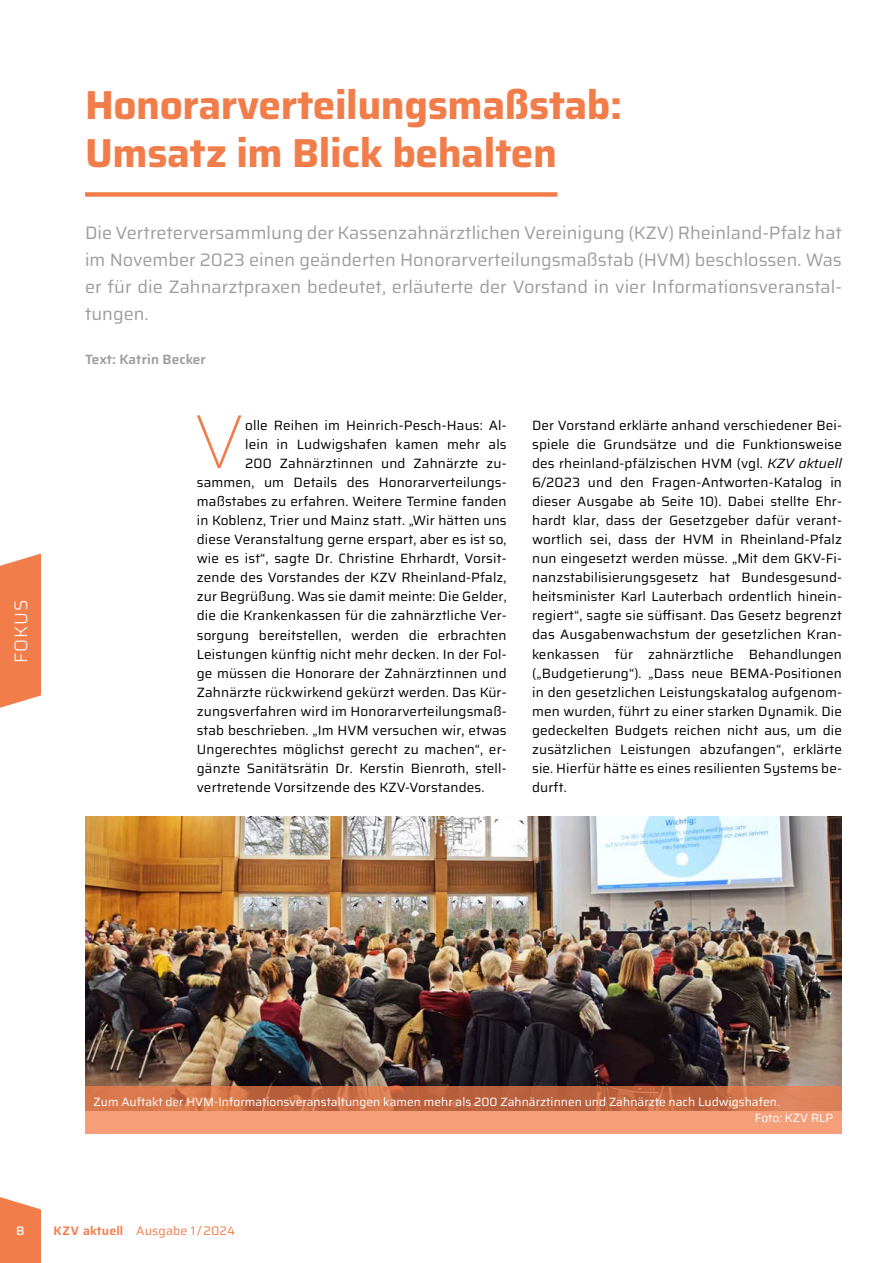
<style>
.page{position:relative;width:893px;height:1263px;background:#fff}
.page>*{position:absolute;margin:0;border:0;box-sizing:border-box;transform-origin:0 0}
.t1{font:100 76.5px "Saira";color:#f17d4b}
.t2{font:700 40.5px/48px "Saira";letter-spacing:-.01em;color:#f17d4b}
.t3{font:18px/27px "Saira";color:#9d9e9e;text-align:justify}
.t4{font:300 18px "Saira";letter-spacing:.05em;color:#fff}
.t5{font:13.5px/19px "Saira";letter-spacing:.01em;color:#000;text-align:justify}
.t6{font:600 13.5px "Saira";letter-spacing:.01em;color:#9d9e9e}
.t7{font:12.3px "Saira";letter-spacing:.01em;color:#f17d4b}
.t8{font:500 12.3px "Saira";color:#fff}
.t9{font:12px/16.5px "Saira";color:#fff}
.s1{font-style:italic}
.s2{font-weight:600}
</style>
<div class="page">
<img style="left:85px;top:816px;width:757px;height:270px">
<div style="left:85px;top:192px;width:472px;height:5px;background:#f17d4b"></div>
<svg style="left:85px;top:1086px;width:757px;height:47px;background:#dd855e"></svg>
<svg style="left:0;top:1197px;width:41px;height:66px;background:#f2895c"></svg>
<svg style="left:0;top:553px;width:41px;height:155px;background:#f2875a"></svg>
<h2 class="t2" style="left:85px;top:79px;width:539px">Honorarverteilungsmaßstab:<br>Umsatz im Blick behalten</h2>
<h3 class="t4" style="left:6px;top:663px;width:64px;rotate:-90deg">FOKUS</h3>
<p class="t3" style="left:85px;top:219px;width:758px">Die Vertreterversammlung der Kassenzahnärztlichen Vereinigung (KZV) Rheinland-Pfalz hat im November 2023 einen geänderten Honorarverteilungsmaßstab (HVM) beschlossen. Was er für die Zahnarztpraxen bedeutet, erläuterte der Vorstand in vier Informationsveranstal&shy;tungen.</p>
<p class="t6" style="left:85px;top:348px;width:122px">Text: Katrin Becker</p>
<h1 class="t1" style="left:194px;top:379px;width:52px">V</h1>
<p class="t5" style="left:245px;top:415px;width:263px">olle Reihen im Heinrich-Pesch-Haus: Al-</p>
<p class="t5" style="left:245px;top:434px;width:263px">lein in Ludwigshafen kamen mehr als</p>
<p class="t5" style="left:245px;top:453px;width:263px">200 Zahnärztinnen und Zahnärzte zu-</p>
<p class="t5" style="left:197px;top:472px;width:311px">sammen, um Details des Honorarverteilungs-</p>
<p class="t5" style="left:197px;top:491px;width:311px">maßstabes zu erfahren. Weitere Termine fanden</p>
<p class="t5" style="left:197px;top:510px;width:311px">in Koblenz, Trier und Mainz statt. „Wir hätten uns</p>
<p class="t5" style="left:197px;top:529px;width:311px">diese Veranstaltung gerne erspart, aber es ist so,</p>
<p class="t5" style="left:197px;top:549px;width:311px">wie es ist“, sagte Dr. Christine Ehrhardt, Vorsit-</p>
<p class="t5" style="left:197px;top:568px;width:311px">zende des Vorstandes der KZV Rheinland-Pfalz,</p>
<p class="t5" style="left:197px;top:587px;width:311px">zur Begrüßung. Was sie damit meinte: Die Gelder,</p>
<p class="t5" style="left:197px;top:606px;width:311px">die die Krankenkassen für die zahnärztliche Ver-</p>
<p class="t5" style="left:197px;top:625px;width:311px">sorgung bereitstellen, werden die erbrachten</p>
<p class="t5" style="left:197px;top:644px;width:311px">Leistungen künftig nicht mehr decken. In der Fol-</p>
<p class="t5" style="left:197px;top:663px;width:311px">ge müssen die Honorare der Zahnärztinnen und</p>
<p class="t5" style="left:197px;top:682px;width:311px">Zahnärzte rückwirkend gekürzt werden. Das Kür-</p>
<p class="t5" style="left:197px;top:701px;width:311px">zungsverfahren wird im Honorarverteilungsmaß-</p>
<p class="t5" style="left:197px;top:720px;width:311px">stab beschrieben. „Im HVM versuchen wir, etwas</p>
<p class="t5" style="left:197px;top:739px;width:311px">Ungerechtes möglichst gerecht zu machen“, er-</p>
<p class="t5" style="left:197px;top:758px;width:311px">gänzte Sanitätsrätin Dr. Kerstin Bienroth, stell-</p>
<p class="t5" style="left:197px;top:777px;width:289px">vertretende Vorsitzende des KZV-Vorstandes.</p>
<p class="t5" style="left:532px;top:415px;width:311px">Der Vorstand erklärte anhand verschiedener Bei&shy;spiele die Grundsätze und die Funktionsweise des rheinland-pfälzischen HVM (vgl. <span class="s1">KZV aktuell </span>6/2023 und den Fragen-Antworten-Katalog in dieser Ausgabe ab Seite 10). Dabei stellte Ehr&shy;hardt klar, dass der Gesetzgeber dafür verant&shy;wortlich sei, dass der HVM in Rheinland-Pfalz nun eingesetzt werden müsse. „Mit dem GKV-Fi&shy;nanzstabilisierungsgesetz hat Bundesgesund&shy;heitsminister Karl Lauterbach ordentlich hinein&shy;regiert“, sagte sie süffisant. Das Gesetz begrenzt das Ausgabenwachstum der gesetzlichen Kran&shy;kenkassen für zahnärztliche Behandlungen („Budgetierung“). „Dass neue BEMA-Positionen in den gesetzlichen Leistungskatalog aufgenom&shy;men wurden, führt zu einer starken Dynamik. Die gedeckelten Budgets reichen nicht aus, um die zusätzlichen Leistungen abzufangen“, erklärte sie. Hierfür hätte es eines resilienten Systems be&shy;durft.</p>
<p class="t9" style="left:755px;top:1093px;width:80px;text-indent:-661px">Zum Auftakt der HVM-Informationsveranstaltungen kamen mehr als 200 Zahnärztinnen und Zahnärzte nach Ludwigshafen.<br>Foto: KZV RLP</p>
<p class="t8" style="left:16px;top:1221px;width:10px">8</p>
<p class="t7" style="left:53px;top:1221px;width:183px"><span class="s2">KZV aktuell</span> Ausgabe 1/2024</p>
</div>
